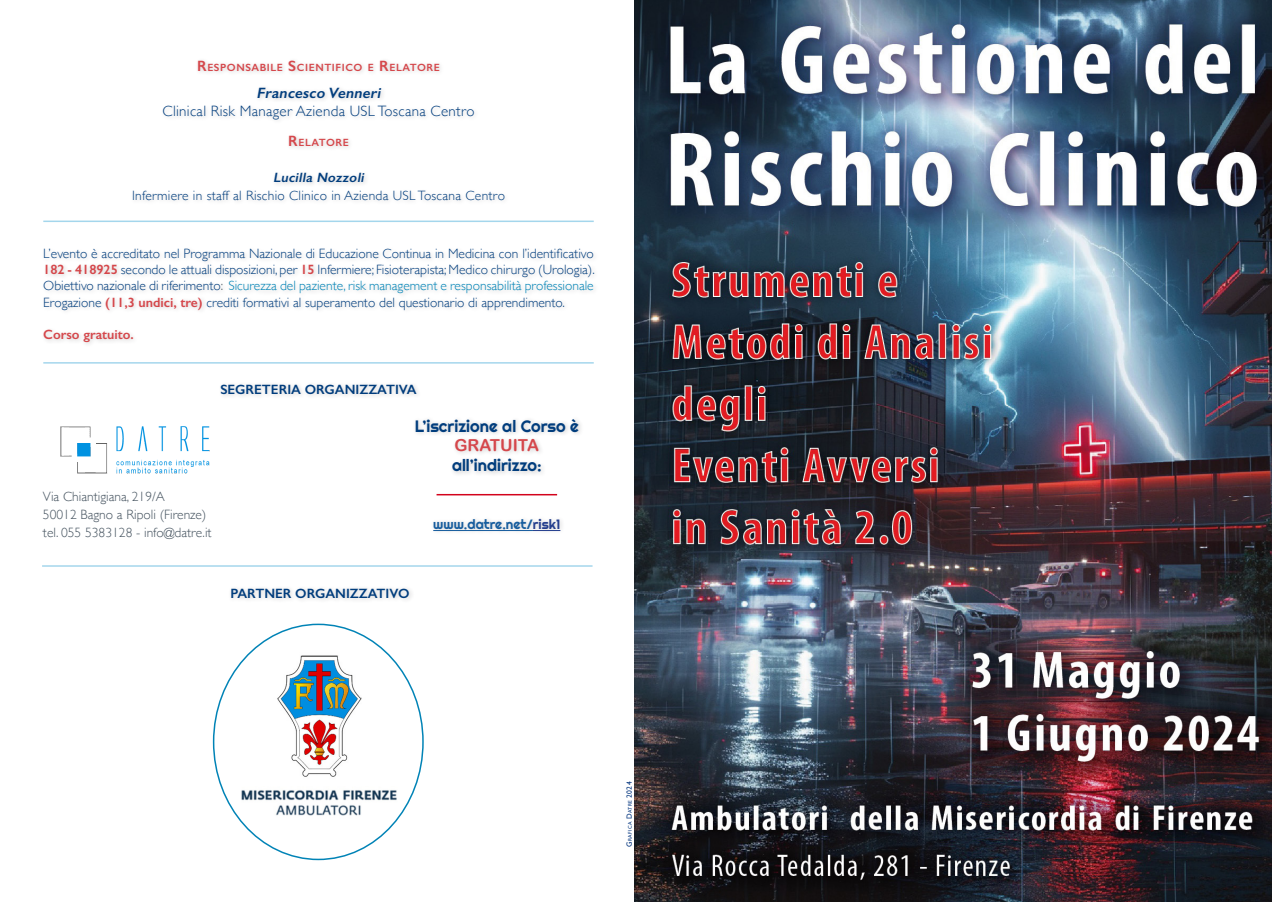
<style>
.page{position:relative;width:1272px;height:902px;background:#fff}
.page>*{position:absolute;margin:0;border:0;box-sizing:border-box;transform-origin:0 0}
.t1{font:16.5px "Righteous";color:#013d7d}
.t2{font:16.5px "Arial Rounded MT Bold";color:#d5474b}
.t3{font:300 15px "Gill Sans";letter-spacing:.02em;color:#013d7d}
.t4{font:italic 600 15px "Gill Sans";color:#013d7d}
.t5{font:300 13.5px/16.2px "Gill Sans";color:#013d7d}
.t6{font:300 13.5px "Gill Sans";color:#45535f}
.t7{font:300 13.5px "Gill Sans";letter-spacing:.02em;color:#013d7d}
.t8{font:600 13.5px "Gill Sans";color:#013d7d}
.t9{font:13.5px "Righteous";color:#175d9e}
.t10{font:italic 600 13.5px "Gill Sans";color:#013d7d}
.t11{font:600 13.5px "Gill Sans";color:#d5474b}
.t12{font:600 10.5px "Gill Sans";letter-spacing:.055em;color:#d5474b}
.t13{font:5.25px "Gill Sans";letter-spacing:.055em;color:#083981}
.s1{font-size:15px}
.s2{font-weight:600;color:#d5474b}
.s3{color:#45535f}
.s4{color:#0083b6}
.s5{color:#253f8e}
.s6{font-size:7.5px}
</style>
<div class="page">
<div style="left:218px;top:381px;width:204px;height:18px;background:#f3f3f3"></div>
<hr style="left:42px;top:565px;width:550px;height:1px;background:#a4d6ec">
<hr style="left:436px;top:494px;width:121px;height:1px;background:#d3031c">
<hr style="left:43px;top:220px;width:550px;height:2px;background:#a4d6ec">
<hr style="left:43px;top:362px;width:550px;height:1px;background:#a4d6ec">
<div style="left:430px;top:515px;width:135px;height:21px;background:#231f20;opacity:.2"></div>
<hr style="left:433px;top:530px;width:100px;height:1px;background:#175d9e">
<svg style="left:533px;top:530px;width:27px;height:1px"></svg>
<div style="left:413px;top:415px;width:171px;height:62px;background:#231f20;opacity:.2"></div>
<img style="left:60px;top:426px;width:150px;height:48px">
<div style="left:228px;top:585px;width:187px;height:18px;background:#f3f3f3"></div>
<img style="left:238px;top:639px;width:162px;height:220px">
<img style="left:635px;top:0;width:636px;height:901px">
<p class="t12" style="left:197px;top:61px;width:244px"><span class="s1">R</span>ESPONSABILE <span class="s1">S</span>CIENTIFICO E <span class="s1">R</span>ELATORE</p>
<p class="t4" style="left:256px;top:84px;width:129px">Francesco Venneri</p>
<p class="t3" style="left:163px;top:99px;width:313px">Clinical Risk Manager Azienda USL Toscana Centro</p>
<p class="t12" style="left:288px;top:136px;width:62px"><span class="s1">R</span>ELATORE</p>
<p class="t10" style="left:273px;top:169px;width:95px">Lucilla Nozzoli</p>
<p class="t7" style="left:132px;top:185px;width:374px">Infermiere in staff al Rischio Clinico in Azienda USL Toscana Centro</p>
<p class="t5" style="left:43px;top:245px;width:553px">L’evento è accreditato nel Programma Nazionale di Educazione Continua in Medicina con l’identificativo<br><span class="s2">182 - 418925</span> secondo le attuali disposizioni, per <span class="s2">15</span> Infermiere; Fisioterapista; Medico chirurgo (Urologia).</p>
<p class="t5" style="left:43px;top:277px;width:552px">Obiettivo nazionale di riferimento<span class="s3">:</span> <span class="s4">Sicurezza del paziente, risk management e responsabilità professionale<br></span>Erogazione <span class="s2">(11,3 undici, tre)</span> crediti formativi al superamento del questionario di apprendimento.</p>
<p class="t11" style="left:43px;top:326px;width:92px">Corso gratuito.</p>
<p class="t8" style="left:220px;top:381px;width:198px">SEGRETERIA ORGANIZZATIVA</p>
<p class="t6" style="left:43px;top:486px;width:123px">Via Chiantigiana, 219/A</p>
<p class="t6" style="left:43px;top:504px;width:165px">50012 Bagno a Ripoli (Firenze)</p>
<p class="t6" style="left:43px;top:522px;width:170px">tel. 055 5383128 - info@datre.it</p>
<p class="t1" style="left:415px;top:415px;width:166px">L’iscrizione al Corso è</p>
<p class="t2" style="left:454px;top:436px;width:86px">GRATUITA</p>
<p class="t1" style="left:452px;top:455px;width:91px">all’indirizzo:</p>
<p class="t9" style="left:433px;top:515px;width:129px">www.datre.net/<span class="s5">risk1</span></p>
<p class="t8" style="left:230px;top:585px;width:181px">PARTNER ORGANIZZATIVO</p>
<p class="t13" style="left:627px;top:846px;width:67px;rotate:-90deg"><span class="s6">G</span>rafica <span class="s6">D</span>atre <span class="s6">2024</span></p>
</div>
